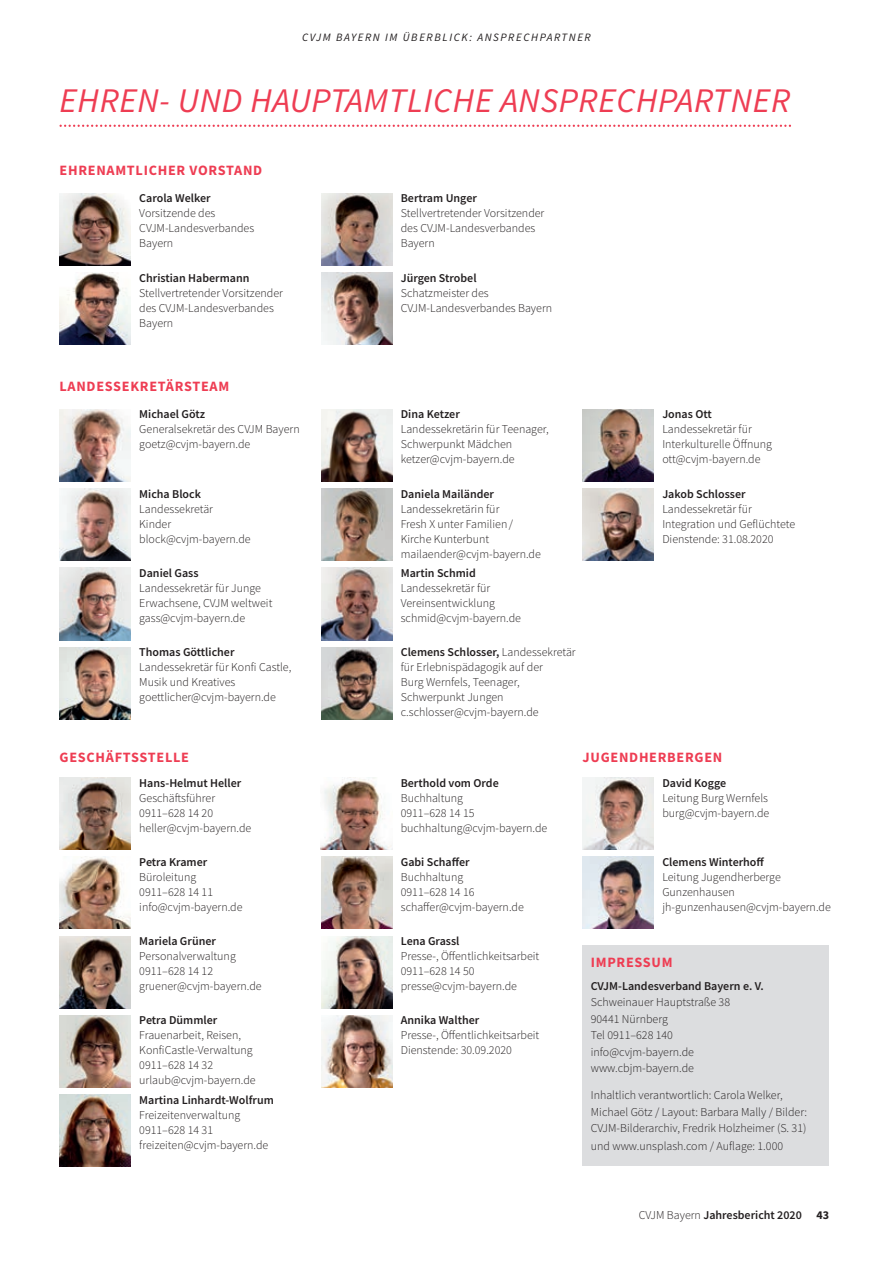
<style>
.page{position:relative;width:893px;height:1263px;background:#fff}
.page>*{position:absolute;margin:0;border:0;box-sizing:border-box;transform-origin:0 0}
.t1{font:italic 34.5px "Source Sans Pro";letter-spacing:.02em;color:#ee3d53}
.t2{font:700 14.25px "Source Sans Pro";letter-spacing:.05em;color:#ee3d53}
.t3{font:300 12px/15px "Source Sans Pro";color:#231f20}
.t4{font:600 12px "Source Sans Pro";color:#231f20}
.t5{font:italic 11.25px "Source Sans Pro";letter-spacing:.14em;color:#231f20}
.s1{font-weight:600}
.s2{font-weight:300}
.s3{font-weight:700}
</style>
<div class="page">
<img style="left:321px;top:778px;width:71px;height:72px">
<div style="left:583px;top:945px;width:246px;height:220px;background:#dcdddf"></div>
<svg style="left:60px;top:125px;width:731px;height:2px"></svg>
<img style="left:321px;top:647px;width:71px;height:72px">
<img style="left:60px;top:193px;width:71px;height:72px">
<img style="left:60px;top:409px;width:71px;height:72px">
<img style="left:60px;top:647px;width:71px;height:72px">
<img style="left:321px;top:409px;width:71px;height:72px">
<img style="left:321px;top:193px;width:71px;height:72px">
<img style="left:321px;top:568px;width:71px;height:72px">
<img style="left:60px;top:488px;width:71px;height:72px">
<img style="left:321px;top:488px;width:71px;height:72px">
<img style="left:60px;top:778px;width:71px;height:72px">
<img style="left:583px;top:778px;width:71px;height:72px">
<img style="left:583px;top:857px;width:71px;height:72px">
<img style="left:321px;top:857px;width:71px;height:72px">
<img style="left:321px;top:936px;width:71px;height:72px">
<img style="left:60px;top:1015px;width:71px;height:72px">
<img style="left:60px;top:936px;width:71px;height:72px">
<img style="left:60px;top:272px;width:71px;height:72px">
<img style="left:321px;top:272px;width:71px;height:72px">
<img style="left:60px;top:568px;width:71px;height:72px">
<img style="left:60px;top:857px;width:71px;height:72px">
<img style="left:60px;top:1095px;width:71px;height:72px">
<img style="left:583px;top:488px;width:71px;height:72px">
<img style="left:583px;top:409px;width:71px;height:72px">
<img style="left:321px;top:1015px;width:71px;height:72px">
<p class="t5" style="left:302px;top:30px;width:290px">CVJM BAYERN IM ÜBERBLICK: ANSPRECHPARTNER</p>
<h1 class="t1" style="left:60px;top:78px;width:732px">EHREN- UND HAUPTAMTLICHE ANSPRECHPARTNER</h1>
<p class="t2" style="left:60px;top:161px;width:204px">EHRENAMTLICHER VORSTAND</p>
<p class="t4" style="left:139px;top:190px;width:73px">Carola Welker</p>
<p class="t3" style="left:139px;top:206px;width:116px">Vorsitzende des<br>CVJM-Landesverbandes<br>Bayern</p>
<p class="t4" style="left:139px;top:270px;width:112px">Christian Habermann</p>
<p class="t3" style="left:139px;top:285px;width:145px">Stellvertretender Vorsitzender des CVJM-Landesverbandes<br>Bayern</p>
<p class="t2" style="left:60px;top:377px;width:171px">LANDESSEKRETÄRSTEAM</p>
<p class="t4" style="left:139px;top:406px;width:67px">Michael Götz</p>
<p class="t3" style="left:139px;top:422px;width:162px">Generalsekretär des CVJM Bayern goetz@cvjm-bayern.de</p>
<p class="t4" style="left:139px;top:486px;width:63px">Micha Block</p>
<p class="t3" style="left:139px;top:501px;width:113px">Landessekretär<br>Kinder block@cvjm-bayern.de</p>
<p class="t4" style="left:139px;top:565px;width:61px">Daniel Gass</p>
<p class="t3" style="left:139px;top:580px;width:135px">Landessekretär für Junge<br>Erwachsene, CVJM weltweit gass@cvjm-bayern.de</p>
<p class="t4" style="left:139px;top:644px;width:97px">Thomas Göttlicher</p>
<p class="t3" style="left:139px;top:660px;width:154px">Landessekretär für Konfi Castle,<br>Musik und Kreatives goettlicher@cvjm-bayern.de</p>
<p class="t4" style="left:401px;top:190px;width:78px">Bertram Unger</p>
<p class="t3" style="left:401px;top:206px;width:145px">Stellvertretender Vorsitzender des CVJM-Landesverbandes<br>Bayern</p>
<p class="t4" style="left:401px;top:270px;width:77px">Jürgen Strobel</p>
<p class="t3" style="left:401px;top:285px;width:153px">Schatzmeister des<br>CVJM-Landesverbandes Bayern</p>
<p class="t4" style="left:401px;top:406px;width:61px">Dina Ketzer</p>
<p class="t3" style="left:401px;top:422px;width:149px">Landessekretärin für Teenager,<br>Schwerpunkt Mädchen ketzer@cvjm-bayern.de</p>
<p class="t4" style="left:401px;top:486px;width:95px">Daniela Mailänder</p>
<p class="t3" style="left:401px;top:501px;width:142px">Landessekretärin für<br>Fresh X unter Familien /<br>Kirche Kunterbunt mailaender@cvjm-bayern.de</p>
<p class="t4" style="left:401px;top:565px;width:77px">Martin Schmid</p>
<p class="t3" style="left:401px;top:580px;width:122px">Landessekretär für<br>Vereinsentwicklung schmid@cvjm-bayern.de</p>
<p class="t3" style="left:401px;top:645px;width:176px"><span class="s1">Clemens Schlosser,</span> Landessekretär für Erlebnispädagogik auf der<br>Burg Wernfels, Teenager,<br>Schwerpunkt Jungen c.schlosser@cvjm-bayern.de</p>
<p class="t4" style="left:662px;top:406px;width:51px">Jonas Ott</p>
<p class="t3" style="left:662px;top:422px;width:111px">Landessekretär für<br>Interkulturelle Öffnung ott@cvjm-bayern.de</p>
<p class="t4" style="left:662px;top:486px;width:85px">Jakob Schlosser</p>
<p class="t3" style="left:662px;top:501px;width:134px">Landessekretär für<br>Integration und Geflüchtete<br>Dienstende: 31.08.2020</p>
<p class="t2" style="left:60px;top:747px;width:131px">GESCHÄFTSSTELLE</p>
<p class="t2" style="left:583px;top:747px;width:141px">JUGENDHERBERGEN</p>
<p class="t4" style="left:139px;top:775px;width:103px">Hans-Helmut Heller</p>
<p class="t3" style="left:139px;top:790px;width:114px">Geschäftsführer<br>0911–628 14 20 heller@cvjm-bayern.de</p>
<p class="t4" style="left:139px;top:854px;width:69px">Petra Kramer</p>
<p class="t3" style="left:139px;top:869px;width:105px">Büroleitung<br>0911–628 14 11 info@cvjm-bayern.de</p>
<p class="t4" style="left:139px;top:933px;width:78px">Mariela Grüner</p>
<p class="t3" style="left:139px;top:949px;width:124px">Personalverwaltung<br>0911–628 14 12 gruener@cvjm-bayern.de</p>
<p class="t4" style="left:139px;top:1012px;width:79px">Petra Dümmler</p>
<p class="t3" style="left:139px;top:1028px;width:118px">Frauenarbeit, Reisen,<br>KonfiCastle-Verwaltung<br>0911–628 14 32 urlaub@cvjm-bayern.de</p>
<p class="t4" style="left:139px;top:1092px;width:136px">Martina Linhardt-Wolfrum</p>
<p class="t3" style="left:139px;top:1107px;width:131px">Freizeitenverwaltung<br>0911–628 14 31 freizeiten@cvjm-bayern.de</p>
<p class="t4" style="left:401px;top:775px;width:100px">Berthold vom Orde</p>
<p class="t3" style="left:401px;top:790px;width:148px">Buchhaltung<br>0911–628 14 15 buchhaltung@cvjm-bayern.de</p>
<p class="t4" style="left:401px;top:854px;width:70px">Gabi Schaffer</p>
<p class="t3" style="left:401px;top:869px;width:124px">Buchhaltung<br>0911–628 14 16 schaffer@cvjm-bayern.de</p>
<p class="t4" style="left:401px;top:933px;width:60px">Lena Grassl</p>
<p class="t3" style="left:401px;top:949px;width:140px">Presse-, Öffentlichkeitsarbeit<br>0911–628 14 50 presse@cvjm-bayern.de</p>
<p class="t4" style="left:401px;top:1012px;width:80px">Annika Walther</p>
<p class="t3" style="left:401px;top:1028px;width:140px">Presse-, Öffentlichkeitsarbeit<br>Dienstende: 30.09.2020</p>
<p class="t4" style="left:662px;top:775px;width:65px">David Kogge</p>
<p class="t3" style="left:662px;top:790px;width:109px">Leitung Burg Wernfels burg@cvjm-bayern.de</p>
<p class="t4" style="left:662px;top:854px;width:103px">Clemens Winterhoff</p>
<p class="t3" style="left:662px;top:869px;width:170px">Leitung Jugendherberge<br>Gunzenhausen jh-gunzenhausen@cvjm-bayern.de</p>
<p class="t2" style="left:591px;top:953px;width:83px">IMPRESSUM</p>
<p class="t4" style="left:591px;top:978px;width:174px">CVJM-Landesverband Bayern e. V.</p>
<p class="t3" style="left:591px;top:994px;width:141px;line-height:16.5px">Schweinauer Hauptstraße 38<br>90441 Nürnberg<br>Tel 0911–628 140 info@cvjm-bayern.de www.cbjm-bayern.de</p>
<p class="t3" style="left:591px;top:1087px;width:218px;line-height:16.5px">Inhaltlich verantwortlich: Carola Welker,<br>Michael Götz / Layout: Barbara Mally / Bilder:<br>CVJM-Bilderarchiv, Fredrik Holzheimer (S. 31)</p>
<p class="t3" style="left:591px;top:1139px;width:194px">und www.unsplash.com / Auflage: 1.000</p>
<p class="t4" style="left:639px;top:1207px;width:192px"><span class="s2">CVJM Bayern</span> Jahresbericht 2020 <span class="s3">43</span></p>
</div>
